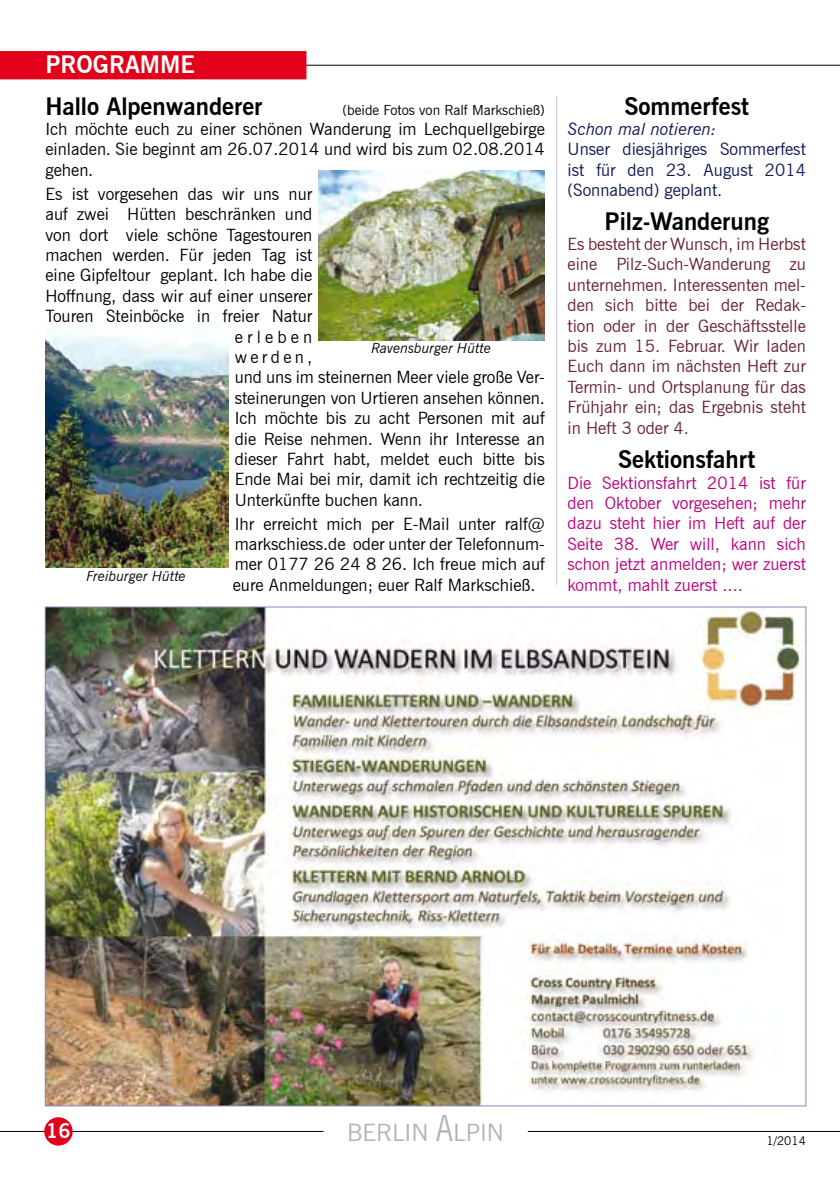
<style>
.page{position:relative;width:840px;height:1191px;background:#fff}
.page>*{position:absolute;margin:0;border:0;box-sizing:border-box;transform-origin:0 0}
.t1{font:700 24px "News Gothic BT";color:#000}
.t2{font:24px "News Gothic BT";color:#b1b3b4}
.t3{font:700 24px "News Gothic BT";color:#fffffd}
.t4{font:700 20px "News Gothic BT";color:#fffffd}
.t5{font:17px/20.4px "News Gothic BT";color:#000;text-align:justify}
.t6{font:17px/20.4px "News Gothic BT";color:#672230;text-align:justify}
.t7{font:17px/20.4px "News Gothic BT";color:#b9007c;text-align:justify}
.t8{font:17px/20.4px "News Gothic BT";color:#0e1654;text-align:justify}
.t9{font:italic 17px "News Gothic BT";color:#0e1654}
.t10{font:17px "News Gothic BT";letter-spacing:.245em;color:#000}
.t11{font:italic 14px "News Gothic BT";color:#000}
.t12{font:14px "News Gothic BT";color:#000}
.t13{font:12px "News Gothic BT";color:#000}
.s1{font-size:36px}
</style>
<div class="page">
<hr style="left:0;top:1131px;width:323px;height:1px;background:#000">
<div style="left:45px;top:1118px;width:27px;height:26px;background:#e2001a;border-radius:50%"></div>
<div style="left:44px;top:1117px;width:29px;height:28px;border:2px solid #e2001a;border-radius:50%"></div>
<hr style="left:527px;top:1131px;width:312px;height:1px;background:#000">
<hr style="left:51px;top:65px;width:788px;height:1px;background:#000">
<div style="left:0;top:51px;width:306px;height:28px;background:#e2001a"></div>
<img style="left:45px;top:331px;width:184px;height:236px">
<img style="left:47px;top:608px;width:757px;height:496px">
<hr style="left:556px;top:96px;width:1px;height:489px;background:#c7c1de">
<img style="left:318px;top:170px;width:226px;height:170px">
<h1 class="t3" style="left:45px;top:50px;width:151px">PROGRAMME</h1>
<h1 class="t1" style="left:45px;top:92px;width:218px">Hallo Alpenwanderer</h1>
<p class="t12" style="left:342px;top:101px;width:203px">(beide Fotos von Ralf Markschieß)</p>
<p class="t5" style="left:45px;top:119px;width:500px">Ich möchte euch zu einer schönen Wanderung im Lechquellgebirge einladen. Sie beginnt am 26.07.2014 und wird bis zum 02.08.2014 gehen.</p>
<p class="t5" style="left:45px;top:183px;width:268px">Es ist vorgesehen das wir uns nur</p>
<p class="t5" style="left:45px;top:204px;width:268px">auf zwei Hütten beschränken und</p>
<p class="t5" style="left:45px;top:224px;width:268px">von dort viele schöne Tagestouren</p>
<p class="t5" style="left:45px;top:244px;width:268px">machen werden. Für jeden Tag ist</p>
<p class="t5" style="left:45px;top:265px;width:268px">eine Gipfeltour geplant. Ich habe die</p>
<p class="t5" style="left:45px;top:285px;width:268px">Hoffnung, dass wir auf einer unserer</p>
<p class="t5" style="left:45px;top:306px;width:268px">Touren Steinböcke in freier Natur</p>
<p class="t10" style="left:234px;top:326px;width:79px">erleben</p>
<p class="t5" style="left:234px;top:346px;width:79px">werden,</p>
<p class="t5" style="left:234px;top:367px;width:311px">und uns im steinernen Meer viele große Ver-</p>
<p class="t5" style="left:234px;top:387px;width:311px">steinerungen von Urtieren ansehen können.</p>
<p class="t5" style="left:234px;top:408px;width:311px">Ich möchte bis zu acht Personen mit auf</p>
<p class="t5" style="left:234px;top:428px;width:311px">die Reise nehmen. Wenn ihr Interesse an</p>
<p class="t5" style="left:234px;top:448px;width:311px">dieser Fahrt habt, meldet euch bitte bis</p>
<p class="t5" style="left:234px;top:469px;width:311px">Ende Mai bei mir, damit ich rechtzeitig die</p>
<p class="t5" style="left:234px;top:489px;width:190px">Unterkünfte buchen kann.</p>
<p class="t5" style="left:232px;top:513px;width:313px">Ihr erreicht mich per E-Mail unter ralf@ markschiess.de oder unter der Telefonnum&shy;mer 0177 26 24 8 26. Ich freue mich auf eure Anmeldungen; euer Ralf Markschieß.</p>
<p class="t11" style="left:371px;top:340px;width:121px">Ravensburger Hütte</p>
<p class="t11" style="left:86px;top:568px;width:101px">Freiburger Hütte</p>
<h1 class="t1" style="left:624px;top:92px;width:126px">Sommerfest</h1>
<p class="t9" style="left:567px;top:119px;width:150px">Schon mal notieren:</p>
<p class="t8" style="left:567px;top:139px;width:240px">Unser diesjähriges Sommerfest ist für den 23. August 2014 (Sonnabend) geplant.</p>
<h1 class="t1" style="left:604px;top:206px;width:166px">Pilz-Wanderung</h1>
<p class="t6" style="left:567px;top:234px;width:240px">Es besteht der Wunsch, im Herbst eine Pilz-Such-Wanderung zu unternehmen. Interessenten mel&shy;den sich bitte bei der Redak&shy;tion oder in der Geschäftsstelle bis zum 15. Februar. Wir laden Euch dann im nächsten Heft zur Termin- und Ortsplanung für das Frühjahr ein; das Ergebnis steht in Heft 3 oder 4.</p>
<h1 class="t1" style="left:617px;top:445px;width:139px">Sektionsfahrt</h1>
<p class="t7" style="left:567px;top:472px;width:240px">Die Sektionsfahrt 2014 ist für den Oktober vorgesehen; mehr dazu steht hier im Heft auf der Seite 38. Wer will, kann sich schon jetzt anmelden; wer zuerst kommt, mahlt zuerst ....</p>
<p class="t4" style="left:46px;top:1119px;width:26px">16</p>
<h1 class="t2" style="left:347px;top:1118px;width:158px">BERLIN <span class="s1">A</span>LPIN</h1>
<p class="t13" style="left:766px;top:1133px;width:41px">1/2014</p>
</div>
